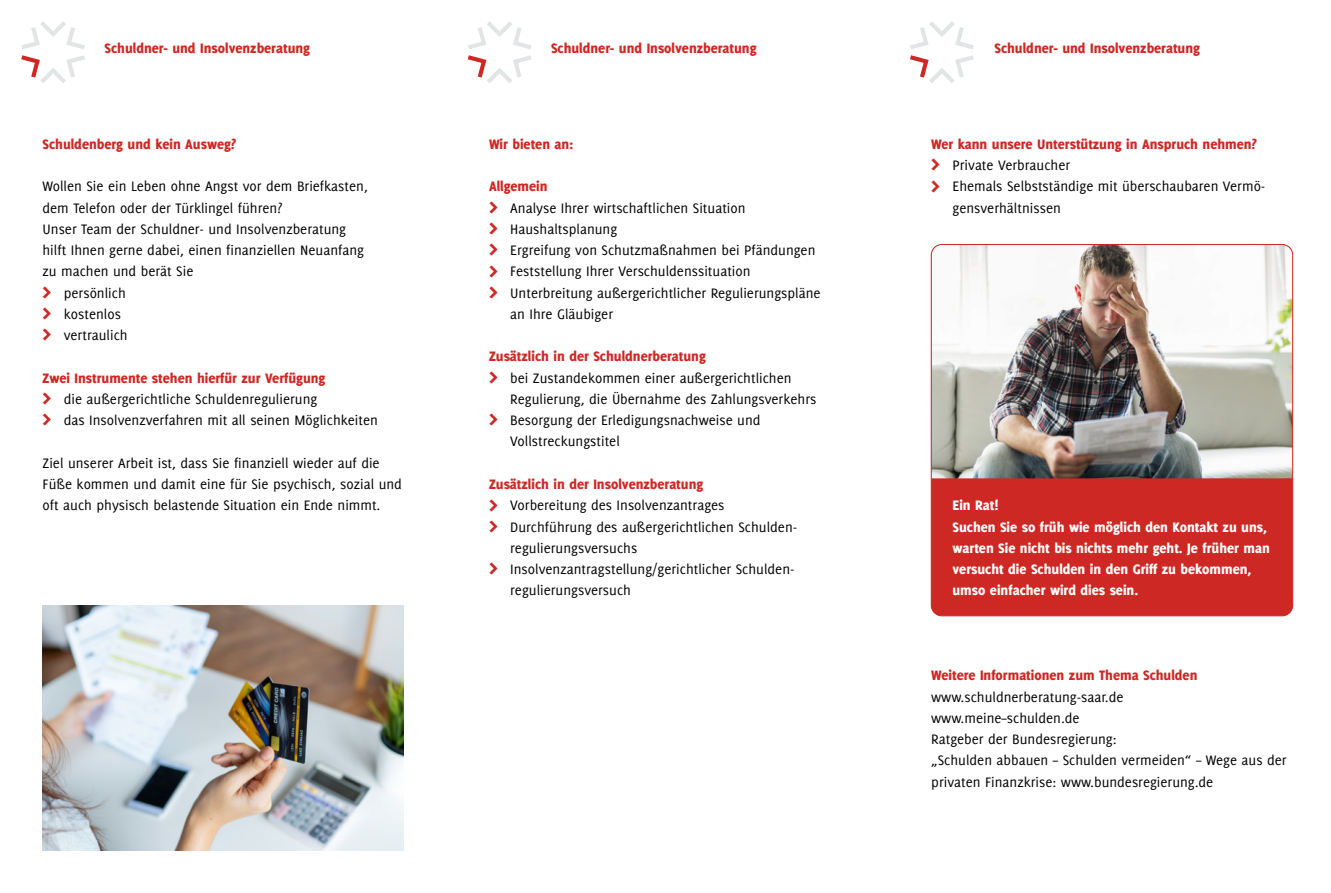
<style>
.page{position:relative;width:1331px;height:893px;background:#fff}
.page>*{position:absolute;margin:0;border:0;box-sizing:border-box;transform-origin:0 0}
.t1{font:15px/21.3px "Delicious";color:#000}
.t2{font:800 15px "Delicious";color:#cd2824}
.t3{font:800 15px/21.3px "Delicious";color:#fff}
.s1{font-weight:700;font-size:30px;color:#cd2824}
.s2{font-weight:800;color:#cd2824}
</style>
<div class="page">
<div style="left:931px;top:244px;width:362px;height:372px;background:#cd2824;border-radius:11px"></div>
<img style="left:931px;top:244px;width:362px;height:234px">
<div style="left:931px;top:244px;width:362px;height:372px;border:1px solid #cd2824;border-radius:11px"></div>
<svg style="left:21px;top:21px;width:64px;height:28px"></svg>
<svg style="left:21px;top:55px;width:64px;height:28px"></svg>
<svg style="left:468px;top:21px;width:63px;height:28px"></svg>
<svg style="left:468px;top:55px;width:63px;height:28px"></svg>
<svg style="left:910px;top:21px;width:64px;height:28px"></svg>
<svg style="left:910px;top:55px;width:64px;height:28px"></svg>
<img style="left:43px;top:606px;width:361px;height:244px">
<p class="t2" style="left:105px;top:39px;width:207px">Schuldner- und Insolvenzberatung</p>
<p class="t2" style="left:551px;top:39px;width:207px">Schuldner- und Insolvenzberatung</p>
<p class="t2" style="left:994px;top:39px;width:207px">Schuldner- und Insolvenzberatung</p>
<p class="t2" style="left:43px;top:135px;width:195px">Schuldenberg und kein Ausweg?</p>
<p class="t1" style="left:43px;top:176px;width:327px">Wollen Sie ein Leben ohne Angst vor dem Briefkasten, dem Telefon oder der Türklingel führen?<br>Unser Team der Schuldner- und Insolvenzberatung hilft Ihnen gerne dabei, einen finanziellen Neuanfang zu machen und berät Sie<br><span class="s1">›</span> persönlich<br><span class="s1">›</span> kostenlos<br><span class="s1">›</span> vertraulich</p>
<p class="t1" style="left:43px;top:367px;width:337px"><span class="s2">Zwei Instrumente stehen hierfür zur Verfügung<br></span><span class="s1">›</span> die außergerichtliche Schuldenregulierung<br><span class="s1">›</span> das Insolvenzverfahren mit all seinen Möglichkeiten</p>
<p class="t1" style="left:43px;top:452px;width:361px">Ziel unserer Arbeit ist, dass Sie finanziell wieder auf die<br>Füße kommen und damit eine für Sie psychisch, sozial und oft auch physisch belastende Situation ein Ende nimmt.</p>
<p class="t2" style="left:489px;top:135px;width:86px">Wir bieten an:</p>
<p class="t2" style="left:489px;top:178px;width:60px">Allgemein</p>
<p class="t1" style="left:489px;top:197px;width:258px"><span class="s1">›</span> Analyse Ihrer wirtschaftlichen Situation</p>
<p class="t1" style="left:489px;top:218px;width:130px"><span class="s1">›</span> Haushaltsplanung</p>
<p class="t1" style="left:489px;top:239px;width:328px"><span class="s1">›</span> Ergreifung von Schutzmaßnahmen bei Pfändungen</p>
<p class="t1" style="left:489px;top:261px;width:263px"><span class="s1">›</span> Feststellung Ihrer Verschuldenssituation</p>
<p class="t1" style="left:489px;top:282px;width:333px"><span class="s1">›</span> Unterbreitung außergerichtlicher Regulierungspläne</p>
<p class="t1" style="left:510px;top:303px;width:104px">an Ihre Gläubiger</p>
<p class="t2" style="left:489px;top:348px;width:218px">Zusätzlich in der Schuldnerberatung</p>
<p class="t1" style="left:489px;top:367px;width:304px"><span class="s1">›</span> bei Zustandekommen einer außergerichtlichen</p>
<p class="t1" style="left:510px;top:388px;width:308px">Regulierung, die Übernahme des Zahlungsverkehrs</p>
<p class="t1" style="left:489px;top:409px;width:273px"><span class="s1">›</span> Besorgung der Erledigungsnachweise und</p>
<p class="t1" style="left:510px;top:431px;width:111px">Vollstreckungstitel</p>
<p class="t2" style="left:489px;top:475px;width:216px">Zusätzlich in der Insolvenzberatung</p>
<p class="t1" style="left:489px;top:494px;width:237px"><span class="s1">›</span> Vorbereitung des Insolvenzantrages</p>
<p class="t1" style="left:489px;top:516px;width:308px"><span class="s1">›</span> Durchführung des außergerichtlichen Schulden-</p>
<p class="t1" style="left:510px;top:537px;width:129px">regulierungsversuchs</p>
<p class="t1" style="left:489px;top:558px;width:305px"><span class="s1">›</span> Insolvenzantragstellung/gerichtlicher Schulden-</p>
<p class="t1" style="left:510px;top:580px;width:122px">regulierungsversuch</p>
<p class="t2" style="left:931px;top:135px;width:327px">Wer kann unsere Unterstützung in Anspruch nehmen?</p>
<p class="t1" style="left:931px;top:154px;width:140px"><span class="s1">›</span> Private Verbraucher</p>
<p class="t1" style="left:931px;top:176px;width:336px"><span class="s1">›</span> Ehemals Selbstständige mit überschaubaren Vermö-</p>
<p class="t1" style="left:952px;top:197px;width:110px">gensverhältnissen</p>
<p class="t3" style="left:952px;top:494px;width:319px">Ein Rat!<br>Suchen Sie so früh wie möglich den Kontakt zu uns, warten Sie nicht bis nichts mehr geht. Je früher man versucht die Schulden in den Griff zu bekommen, umso einfacher wird dies sein.</p>
<p class="t2" style="left:931px;top:667px;width:268px">Weitere Informationen zum Thema Schulden</p>
<p class="t1" style="left:931px;top:686px;width:357px">www.schuldnerberatung-saar.de<br>www.meine–schulden.de<br>Ratgeber der Bundesregierung:<br>„Schulden abbauen – Schulden vermeiden“ – Wege aus der privaten Finanzkrise: www.bundesregierung.de</p>
</div>
